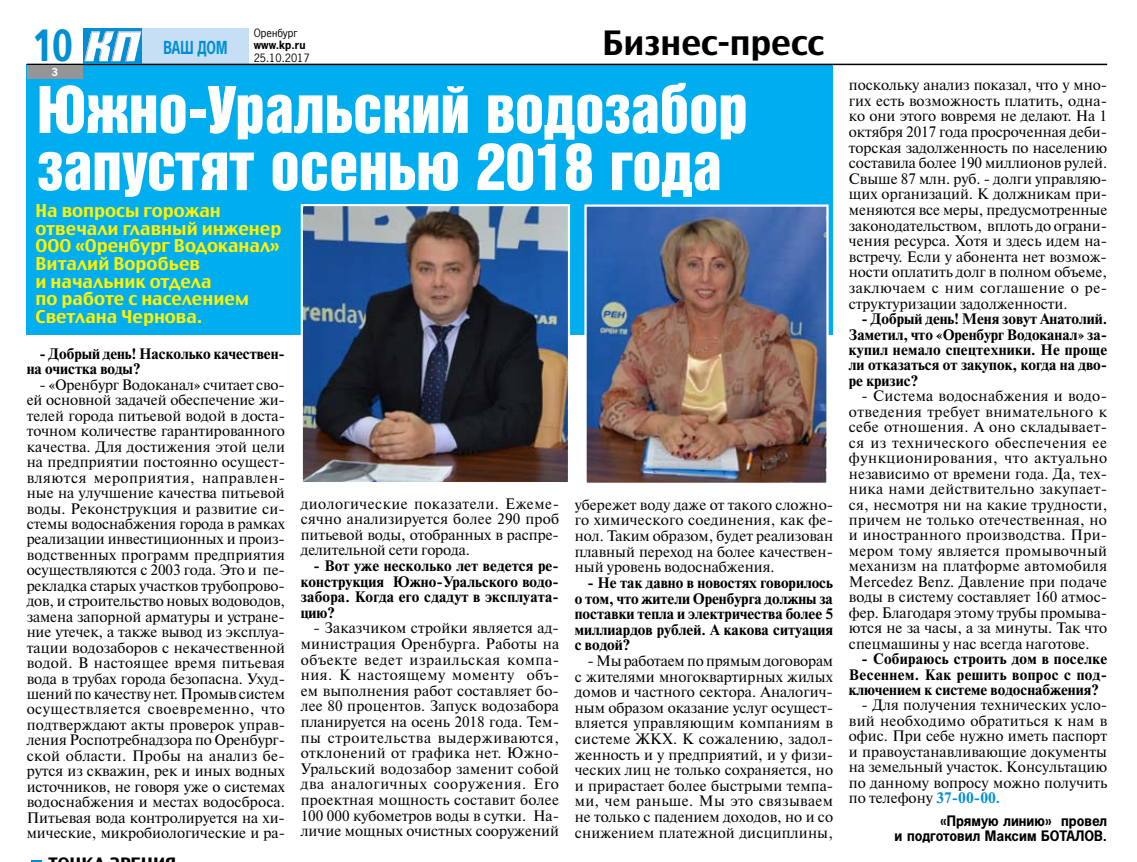
<style>
.page{position:relative;width:1137px;height:862px;background:#fff}
.page>*{position:absolute;margin:0;border:0;box-sizing:border-box;transform-origin:0 0}
.t1{font:65.25px/57.2px "Bastion Kontrast";color:#fff}
.t2{font:42px "Rostislav";color:#008fd4;scale:.8 1}
.t3{font:32.7px "Rostislav";color:#000}
.t4{font:700 18.45px "Paper Gothic";color:#008fd4;scale:.79 1}
.t5{font:17.25px/17.7px "Rostislav";color:#fff200}
.t6{font:15.15px/15.5px "Newton C";color:#000;text-align:justify}
.t7{font:700 15.15px/15.6px "Newton C";color:#000;text-align:justify}
.t8{font:700 14.85px/15.3px "Paper Gothic";color:#000;text-align:right}
.t9{font:11.85px "Paper Gothic";color:#000}
.t10{font:700 11.85px "Paper Gothic";color:#000}
.t11{font:700 11.4px "Paper Gothic";color:#fff}
.s1{font-weight:700;color:#008fd4}
</style>
<div class="page">
<div style="left:27px;top:64px;width:806px;height:270px;background:#00aeef"></div>
<div style="left:141px;top:28px;width:108px;height:36px;background:#c7dff4"></div>
<hr style="left:27px;top:64px;width:1080px;height:1px;background:#000">
<div style="left:83px;top:28px;width:58px;height:36px;background:linear-gradient(to right,#008fd4,#008fd4)"></div>
<svg style="left:84px;top:31px;width:57px;height:30px"></svg>
<div style="left:27px;top:65px;width:56px;height:14px;background:#939598"></div>
<svg style="left:31px;top:860px;width:11px;height:2px"></svg>
<img style="left:300px;top:204px;width:271px;height:278px">
<img style="left:583px;top:204px;width:246px;height:279px">
<h2 class="t2" style="left:32px;top:20px;width:52px">10</h2>
<p class="t4" style="left:163px;top:37px;width:82px">ВАШ ДОМ</p>
<p class="t11" style="left:51px;top:66px;width:8px">3</p>
<p class="t9" style="left:254px;top:26px;width:45px">Орен-бург</p>
<p class="t10" style="left:254px;top:39px;width:53px">www.kp.ru</p>
<p class="t9" style="left:254px;top:51px;width:57px">25.10.2017</p>
<h3 class="t3" style="left:602px;top:24px;width:223px">Бизнес-пресс</h3>
<h1 class="t1" style="left:37px;top:81px;width:712px">Южно-Уральский водозабор запустят осенью 2018 года</h1>
<p class="t5" style="left:35px;top:202px;width:247px">Н а вопросы горожан отвечали главный инженер<br>ООО</p>
<p class="t5" style="left:35px;top:237px;width:246px;text-indent:40px">«О ренбург Водоканал»<br>Виталий Воробьев<br>и начальник отдела<br>по работе с населением<br>Светлана Чернова.</p>
<p class="t7" style="left:27px;top:346px;width:260px;text-indent:13px">- Добрый день! Насколько качествен&shy;на очистка воды?</p>
<p class="t6" style="left:27px;top:377px;width:260px;text-indent:13px">- «Оренбург Водоканал» считает сво&shy;ей основной задачей обеспечение жи&shy;телей города питьевой водой в доста&shy;точном количестве гарантированного качества. Для достижения этой цели на предприятии постоянно осущест&shy;вляются мероприятия, направлен&shy;ные на улучшение качества питьевой воды. Реконструкция и развитие си&shy;стемы водоснабжения города в рамках реализации инвестиционных и произ&shy;водственных программ предприятия осуществляются с 2003 года. Это и пе&shy;рекладка старых участков трубопрово&shy;дов, и строительство новых водоводов, замена запорной арматуры и устране&shy;ние утечек, а также вывод из эксплуа&shy;тации водозаборов с некачественной водой. В настоящее время питьевая вода в трубах города безопасна. Ухуд&shy;шений по качеству нет. Промыв систем осуществляется своевременно, что подтверждают акты проверок управ&shy;ления Роспотребнадзора по Оренбург&shy;ской области. Пробы на анализ бе&shy;рутся из скважин, рек и иных водных источников, не говоря уже о системах водоснабжения и местах водосброса.<br>Питьевая вода контролируется на хи&shy;мические, микробиологические и ра-</p>
<p class="t6" style="left:301px;top:496px;width:260px">диологические показатели. Ежеме&shy;сячно анализируется более 290 проб питьевой воды, отобранных в распре&shy;делительной сети города.</p>
<p class="t7" style="left:301px;top:558px;width:260px;text-indent:13px">- Вот уже несколько лет ведется ре&shy;конструкция Южно-Уральского водо&shy;забора. Когда его сдадут в эксплуата&shy;цию?</p>
<p class="t6" style="left:301px;top:620px;width:260px;text-indent:13px">- Заказчиком стройки является ад&shy;министрация Оренбурга. Работы на объекте ведет израильская компа&shy;ния. К настоящему моменту объ&shy;ем выполнения работ составляет бо&shy;лее 80 процентов. Запуск водозабора планируется на осень 2018 года. Тем&shy;пы строительства выдерживаются, отклонений от графика нет. Южно-Уральский водозабор заменит собой два аналогичных сооружения. Его проектная мощность составит более 100 000 кубометров воды в сутки. На&shy;личие мощных очистных сооружений</p>
<p class="t6" style="left:575px;top:497px;width:260px">убережет воду даже от такого сложно&shy;го химического соединения, как фе&shy;нол. Таким образом, будет реализован плавный переход на более качествен&shy;ный уровень водоснабжения.</p>
<p class="t7" style="left:575px;top:575px;width:260px;text-indent:13px">- Не так давно в новостях говорилось о том, что жители Оренбурга должны за поставки тепла и электричества более 5 миллиардов рублей. А какова ситуация с водой?</p>
<p class="t6" style="left:575px;top:653px;width:260px;text-indent:13px">- Мы работаем по прямым договорам с жителями многоквартирных жилых домов и частного сектора. Аналогич&shy;ным образом оказание услуг осущест&shy;вляется управляющим компаниям в системе ЖКХ. К сожалению, задол&shy;женность и у предприятий, и у физи&shy;ческих лиц не только сохраняется, но и прирастает более быстрыми темпа&shy;ми, чем раньше. Мы это связываем не только с падением доходов, но и со снижением платежной дисциплины,</p>
<p class="t6" style="left:848px;top:77px;width:260px">поскольку анализ показал, что у мно&shy;гих есть возможность платить, одна&shy;ко они этого вовремя не делают. На 1 октября 2017 года просроченная деби&shy;торская задолженность по населению составила более 190 миллионов рулей.<br>Свыше 87 млн. руб. - долги управляю&shy;щих организаций. К должникам при&shy;меняются все меры, предусмотренные законодательством, вплоть до ограни&shy;чения ресурса. Хотя и здесь идем на&shy;встречу. Если у абонента нет возмож&shy;ности оплатить долг в полном объеме, заключаем с ним соглашение о ре&shy;структуризации задолженности.</p>
<p class="t7" style="left:848px;top:311px;width:260px;text-indent:13px">- Добрый день! Меня зовут Анатолий.<br>Заметил, что «Оренбург Водоканал» за&shy;купил немало спецтехники. Не проще ли отказаться от закупок, когда на дво&shy;ре кризис?</p>
<p class="t6" style="left:848px;top:388px;width:260px;text-indent:13px">- Система водоснабжения и водо&shy;отведения требует внимательного к себе отношения. А оно складывает&shy;ся из технического обеспечения ее функционирования, что актуально независимо от времени года. Да, тех&shy;ника нами действительно закупает&shy;ся, несмотря ни на какие трудности, причем не только отечественная, но и иностранного производства. При&shy;мером тому является промывочный механизм на платформе автомобиля Mercedez Benz. Давление при подаче воды в систему составляет 160 атмос&shy;фер. Благодаря этому трубы промыва&shy;ются не за часы, а за минуты. Так что спецмашины у нас всегда наготове.</p>
<p class="t7" style="left:848px;top:651px;width:260px;text-indent:13px">- Собираюсь строить дом в поселке Весеннем. Как решить вопрос с под&shy;ключением к системе водоснабжения?</p>
<p class="t6" style="left:848px;top:698px;width:260px;text-indent:13px">- Для получения технических усло&shy;вий необходимо обратиться к нам в офис. При себе нужно иметь паспорт и правоустанавливающие документы на земельный участок. Консультацию по данному вопросу можно получить по телефону <span class="s1">37-00-00.</span></p>
<p class="t8" style="left:894px;top:813px;width:214px">«Прямую линию» провел<br>и подготовил Максим БОТАЛОВ.</p>
</div>
